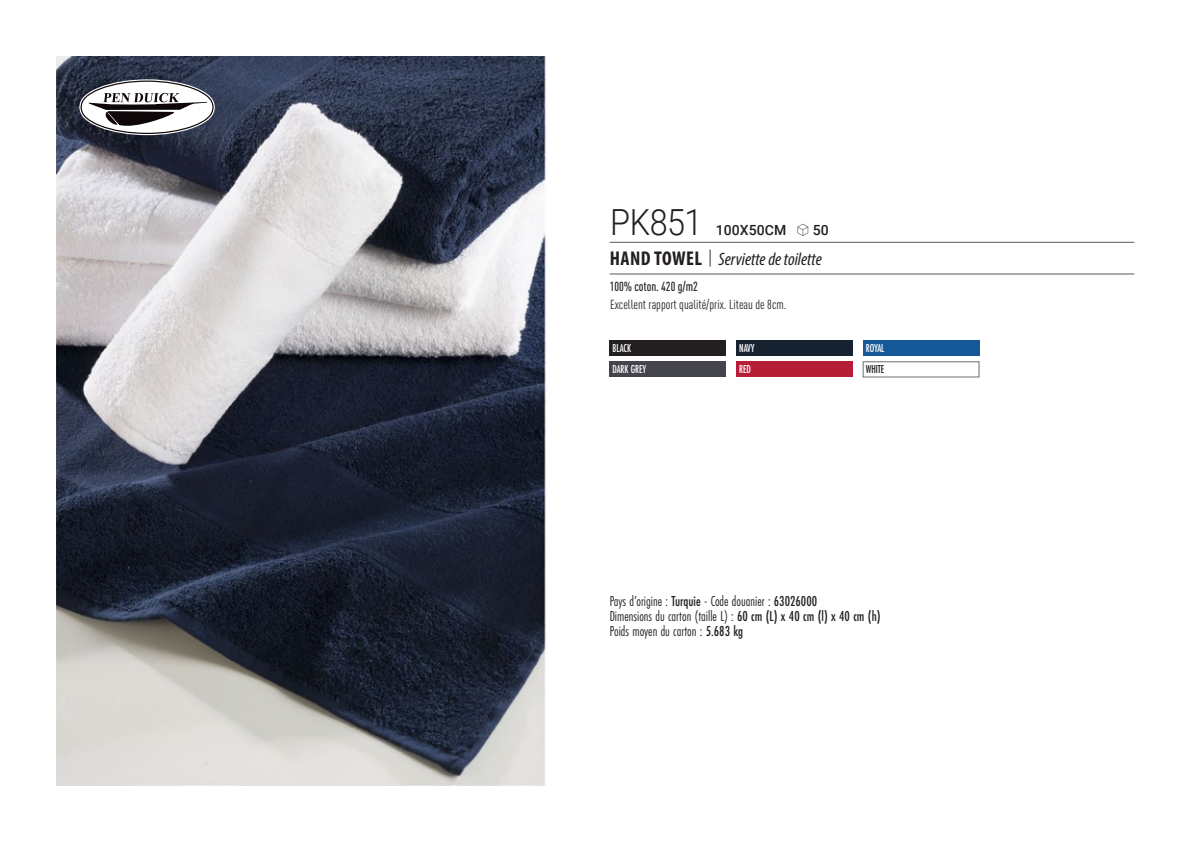
<style>
.page{position:relative;width:1191px;height:842px;background:#fff}
.page>*{position:absolute;margin:0;border:0;box-sizing:border-box;transform-origin:0 0}
.t1{font:300 36px "Roboto";letter-spacing:-.015em;color:#231f20;scale:.9 1}
.t2{font:italic 18px "Myriad Variable Concept";color:#231f20}
.t3{font:15px "Futura PT Cond";color:#231f20;scale:.95 1}
.t4{font:500 14px "Roboto";letter-spacing:.005em;color:#231f20}
.t5{font:condensed 13px "DIN Pro";color:#231f20}
.grammage_2020{font:500 condensed 13px "DIN Pro";color:#231f20;scale:.95 1}
.Coloris_nuancier_bla{font:500 12px "Futura PT Cond";letter-spacing:-.01em;color:#fff;scale:.9 1}
.Coloris_nuancier{font:500 12px "Futura PT Cond";letter-spacing:-.01em;color:#231f20;scale:.9 1}
.s1{font-family:"Linotype Shapeshifter";font-weight:400;font-size:16px}
.s2{font-family:"Myriad Pro";font-weight:700;font-style:normal;font-stretch:condensed;font-size:20px}
.s3{font-family:"Roboto Condensed";font-weight:300;font-style:normal;font-size:20px}
.s4{font-weight:500}
</style>
<div class="page">
<img style="left:57px;top:57px;width:489px;height:728px">
<div style="left:609px;top:340px;width:117px;height:16px;background:#231f20"></div>
<div style="left:609px;top:362px;width:117px;height:15px;background:#43444c"></div>
<div style="left:736px;top:340px;width:116px;height:16px;background:#172231"></div>
<div style="left:736px;top:362px;width:116px;height:15px;background:#b61e37"></div>
<div style="left:863px;top:340px;width:116px;height:16px;background:#145897"></div>
<svg style="left:79px;top:79px;width:136px;height:56px"></svg>
<hr style="left:609px;top:242px;width:525px;height:1px;background:#57585a">
<hr style="left:609px;top:274px;width:525px;height:1px;background:#57585a">
<p class="t1" style="left:610px;top:197px;width:104px">PK851</p>
<p class="t4" style="left:715px;top:220px;width:115px">100X50CM <span class="s1">S</span> 50</p>
<p class="t2" style="left:610px;top:249px;width:213px"><span class="s2">HAND TOWEL</span> <span class="s3">|</span> Serviette de toilette</p>
<p class="grammage_2020" style="left:609px;top:277px;width:94px">100% coton. 420 g/m2</p>
<p class="t5" style="left:610px;top:295px;width:178px">Excellent rapport qualité/prix. Liteau de 8cm.</p>
<p class="Coloris_nuancier_bla" style="left:612px;top:341px;width:22px">BLACK</p>
<p class="Coloris_nuancier_bla" style="left:612px;top:362px;width:39px">DARK GREY</p>
<p class="Coloris_nuancier_bla" style="left:739px;top:341px;width:18px">NAVY</p>
<p class="Coloris_nuancier_bla" style="left:739px;top:362px;width:15px">RED</p>
<p class="Coloris_nuancier_bla" style="left:866px;top:341px;width:22px">ROYAL</p>
<p class="Coloris_nuancier" style="left:866px;top:362px;width:22px">WHITE</p>
<p class="t3" style="left:609px;top:592px;width:220px">Pays d’origine : <span class="s4">Turquie</span> - Code douanier : <span class="s4">63026000</span></p>
<p class="t3" style="left:609px;top:607px;width:287px">Dimensions du carton (taille L) : <span class="s4">60 cm (L) x 40 cm (l) x 40 cm (h)</span></p>
<p class="t3" style="left:609px;top:622px;width:142px">Poids moyen du carton : <span class="s4">5.683 kg</span></p>
</div>
